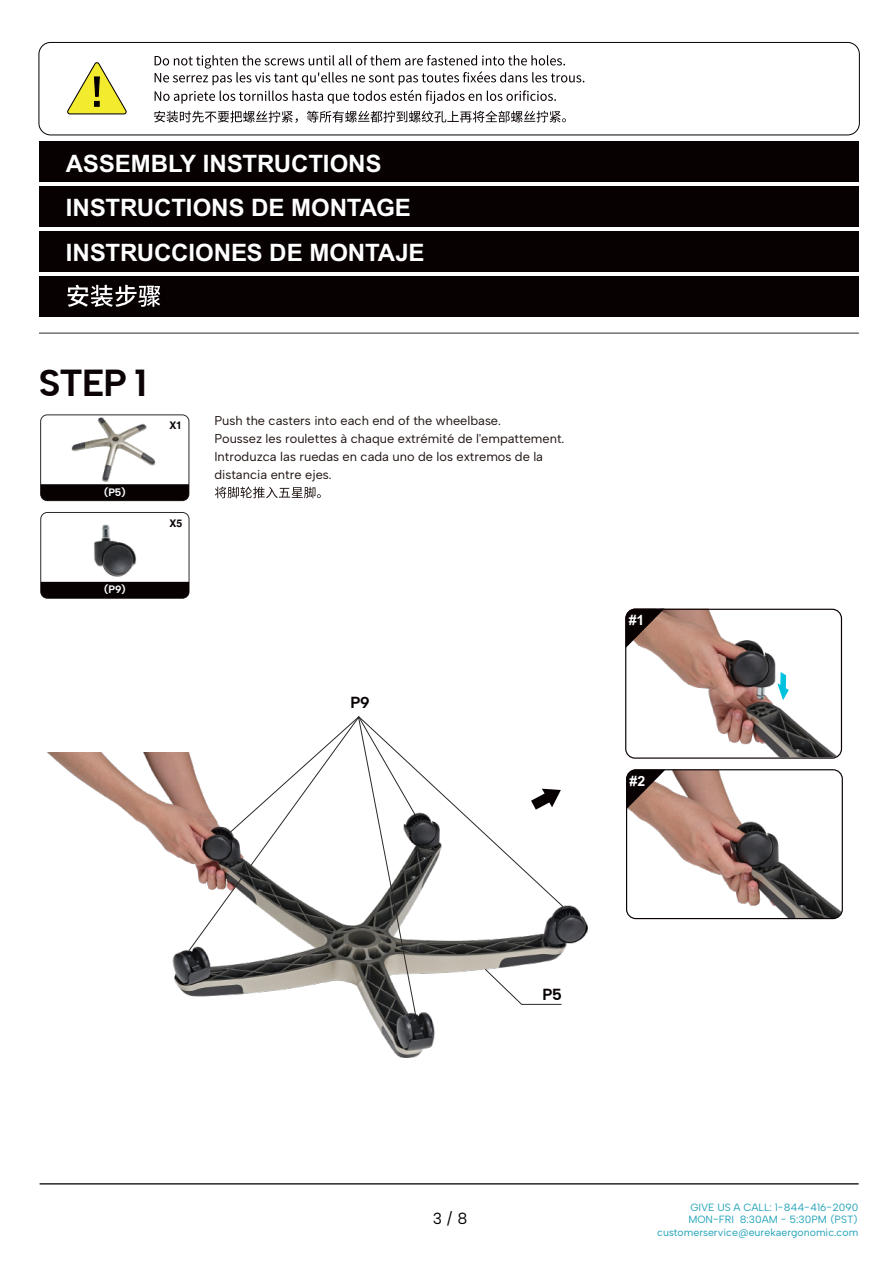
<style>
.page{position:relative;width:893px;height:1263px;background:#fff}
.page>*{position:absolute;margin:0;border:0;box-sizing:border-box;transform-origin:0 0}
.t1{font:700 36.75px "Albert Sans";color:#0b0306}
.t2{font:700 24px/44.4px "Arial MT Std";letter-spacing:-.005em;color:#fff}
.t3{font:16.05px "Albert Sans";color:#040000}
.t4{font:700 15.6px "Albert Sans";color:#090204}
.t5{font:700 14.1px "Arial";color:#fff}
.t6{font:12.75px/18px "Albert Sans";color:#201512}
.t7{font:10.5px/12.6px "Albert Sans";color:#24a3b9;text-align:right}
.t8{font:700 10.5px "Albert Sans";color:#fff}
.t9{font:700 10.5px "Helvetica";color:#080103}
</style>
<div class="page">
<img style="left:48px;top:753px;width:539px;height:305px">
<div style="left:40px;top:414px;width:149px;height:87px;border:1px solid #2c2927;border-radius:7px"></div>
<hr style="left:40px;top:1183px;width:818px;height:2px;background:#040000">
<svg style="left:154px;top:111px;width:412px;height:12px"></svg>
<svg style="left:154px;top:55px;width:430px;height:49px"></svg>
<svg style="left:67px;top:62px;width:60px;height:53px"></svg>
<div style="left:38px;top:42px;width:821px;height:93px;border:1px solid #040000;border-radius:12px"></div>
<div style="left:40px;top:512px;width:149px;height:87px;border:1px solid #2c2927;border-radius:7px"></div>
<img style="left:628px;top:770px;width:214px;height:149px">
<div style="left:39px;top:187px;width:819px;height:40px;background:#070102"></div>
<div style="left:39px;top:142px;width:819px;height:40px;background:#070102"></div>
<div style="left:39px;top:231px;width:819px;height:40px;background:#070102"></div>
<div style="left:39px;top:276px;width:819px;height:40px;background:#070102"></div>
<hr style="left:39px;top:333px;width:819px;height:1px;background:#2c2927">
<svg style="left:67px;top:285px;width:93px;height:22px"></svg>
<svg style="left:41px;top:484px;width:148px;height:17px;background:#0d0708"></svg>
<img style="left:627px;top:609px;width:214px;height:148px">
<svg style="left:627px;top:609px;width:37px;height:39px"></svg>
<div style="left:626px;top:769px;width:216px;height:150px;border:1px solid #090104;border-radius:9px"></div>
<svg style="left:626px;top:770px;width:39px;height:39px;background:#644c44"></svg>
<div style="left:41px;top:582px;width:148px;height:16px;background:#070102"></div>
<svg style="left:484px;top:968px;width:78px;height:37px"></svg>
<img style="left:71px;top:417px;width:85px;height:65px">
<img style="left:94px;top:524px;width:43px;height:53px">
<div style="left:625px;top:609px;width:217px;height:150px;border:1px solid #090104;border-radius:9px"></div>
<svg style="left:777px;top:672px;width:11px;height:28px"></svg>
<svg style="left:188px;top:752px;width:228px;height:264px"></svg>
<svg style="left:229px;top:716px;width:335px;height:192px"></svg>
<svg style="left:215px;top:487px;width:106px;height:11px"></svg>
<h2 class="t2" style="left:66px;top:141px;width:360px">ASSEMBLY INSTRUCTIONS<br>INSTRUCTIONS DE MONTAGE<br>INSTRUCCIONES DE MONTAJE</h2>
<h1 class="t1" style="left:39px;top:360px;width:109px">STEP 1</h1>
<p class="t8" style="left:103px;top:485px;width:24px">(P5)</p>
<p class="t8" style="left:104px;top:583px;width:24px">(P9)</p>
<p class="t9" style="left:169px;top:419px;width:14px">X1</p>
<p class="t9" style="left:169px;top:517px;width:14px">X5</p>
<p class="t6" style="left:214px;top:412px;width:351px">Push the casters into each end of the wheelbase.<br>Poussez les roulettes à chaque extrémité de l'empattement.<br>Introduzca las ruedas en cada uno de los extremos de la distancia entre ejes.</p>
<p class="t4" style="left:350px;top:692px;width:21px">P9</p>
<p class="t5" style="left:628px;top:612px;width:17px">#1</p>
<p class="t5" style="left:629px;top:773px;width:17px">#2</p>
<p class="t4" style="left:542px;top:984px;width:21px">P5</p>
<p class="t3" style="left:433px;top:1208px;width:36px">3 / 8</p>
<p class="t7" style="left:657px;top:1201px;width:203px">GIVE US A CALL: 1-844-416-2090<br>MON-FRI 8:30AM - 5:30PM (PST) customerservice@eurekaergonomic.com</p>
</div>
